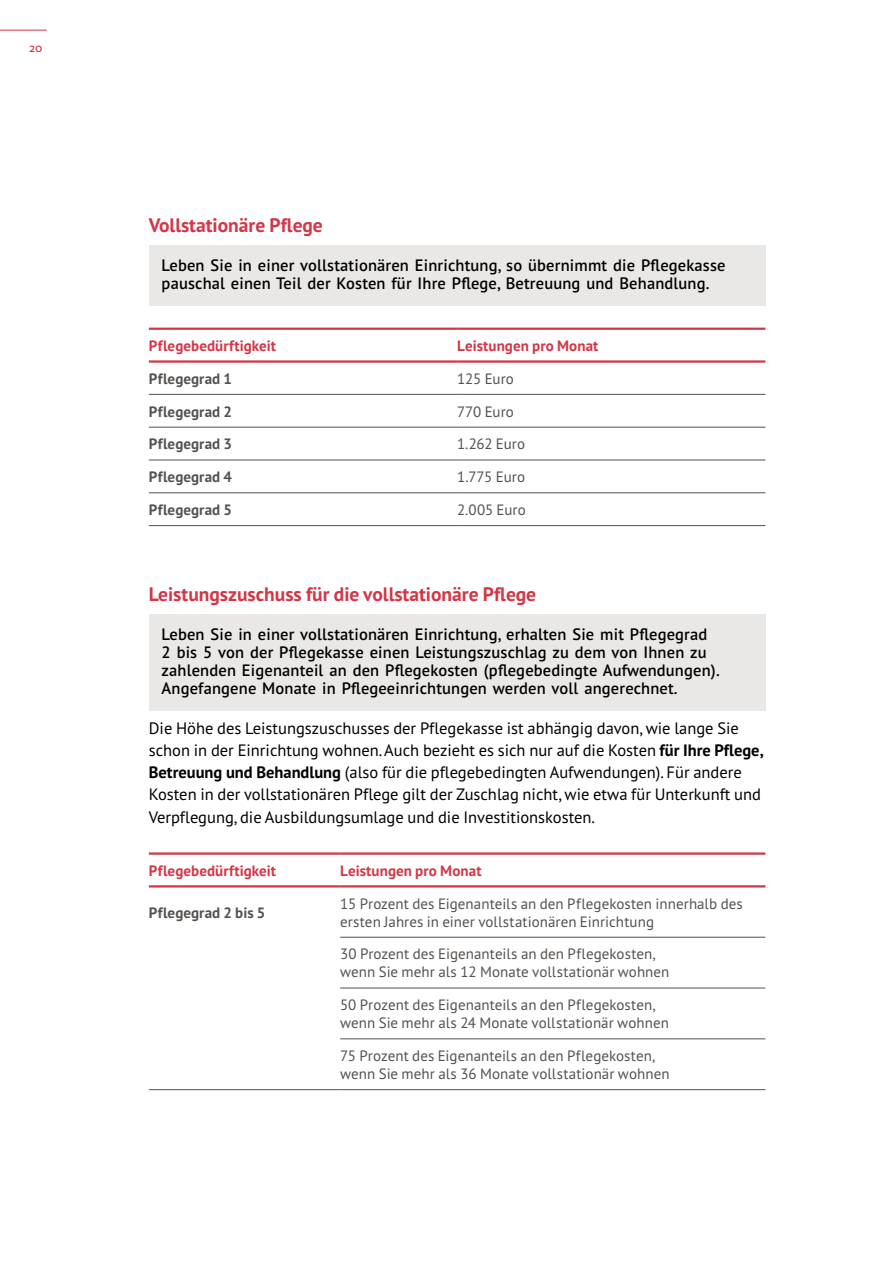
<style>
.page{position:relative;width:893px;height:1263px;background:#fff}
.page>*{position:absolute;margin:0;border:0;box-sizing:border-box;transform-origin:0 0}
.t1{font:700 19.5px "PT Sans Pro";color:#d33646}
.t2{font:600 16.5px/18px "PT Sans Pro";letter-spacing:.01em;color:#000}
.t3{font:16.5px/22.2px "PT Sans Pro";color:#000}
.t4{font:15px/18px "PT Sans Pro";letter-spacing:.005em;color:#55514e}
.t5{font:700 15px "PT Sans Pro";letter-spacing:.005em;color:#d33646}
.t6{font:700 15px "PT Sans Pro";letter-spacing:.005em;color:#55514e}
.t7{font:600 12px "PT Sans Pro";color:#d33646}
.s1{font-weight:700}
</style>
<div class="page">
<div style="left:149px;top:246px;width:616px;height:60px;background:#e9e8e7"></div>
<div style="left:149px;top:615px;width:616px;height:96px;background:#e9e8e7"></div>
<hr style="left:0;top:30px;width:47px;height:1px;background:#d33646">
<hr style="left:149px;top:885px;width:191px;height:2px;background:#d33646">
<hr style="left:340px;top:885px;width:425px;height:2px;background:#d33646">
<hr style="left:149px;top:852px;width:191px;height:3px;background:#d33646">
<hr style="left:340px;top:852px;width:425px;height:3px;background:#d33646">
<hr style="left:149px;top:1089px;width:191px;height:1px;background:#55514e">
<hr style="left:340px;top:1089px;width:425px;height:1px;background:#55514e">
<hr style="left:340px;top:1038px;width:425px;height:1px;background:#55514e">
<hr style="left:340px;top:988px;width:425px;height:1px;background:#55514e">
<hr style="left:340px;top:937px;width:425px;height:1px;background:#55514e">
<hr style="left:149px;top:360px;width:308px;height:3px;background:#d33646">
<hr style="left:457px;top:360px;width:308px;height:3px;background:#d33646">
<hr style="left:149px;top:328px;width:308px;height:2px;background:#d33646">
<hr style="left:457px;top:328px;width:308px;height:2px;background:#d33646">
<hr style="left:149px;top:525px;width:308px;height:1px;background:#55514e">
<hr style="left:457px;top:525px;width:308px;height:1px;background:#55514e">
<hr style="left:149px;top:492px;width:308px;height:1px;background:#55514e">
<hr style="left:457px;top:492px;width:308px;height:1px;background:#55514e">
<hr style="left:149px;top:460px;width:308px;height:1px;background:#55514e">
<hr style="left:457px;top:460px;width:308px;height:1px;background:#55514e">
<hr style="left:149px;top:427px;width:308px;height:1px;background:#55514e">
<hr style="left:457px;top:427px;width:308px;height:1px;background:#55514e">
<hr style="left:149px;top:394px;width:308px;height:1px;background:#55514e">
<hr style="left:457px;top:394px;width:308px;height:1px;background:#55514e">
<p class="t7" style="left:29px;top:40px;width:15px">20</p>
<h2 class="t1" style="left:149px;top:212px;width:176px">Vollstationäre Pflege</h2>
<p class="t2" style="left:162px;top:256px;width:565px">Leben Sie in einer vollstationären Einrichtung, so übernimmt die Pfegekasse pauschal einen Teil der Kosten für Ihre Pfege, Betreuung und Behandlung.</p>
<p class="t5" style="left:149px;top:336px;width:129px">Pflegebedürftigkeit</p>
<p class="t5" style="left:457px;top:336px;width:143px">Leistungen pro Monat</p>
<p class="t6" style="left:149px;top:369px;width:85px">Pflegegrad 1</p>
<p class="t4" style="left:457px;top:369px;width:58px">125 Euro</p>
<p class="t6" style="left:149px;top:401px;width:85px">Pflegegrad 2</p>
<p class="t4" style="left:457px;top:402px;width:58px">770 Euro</p>
<p class="t6" style="left:149px;top:434px;width:85px">Pflegegrad 3</p>
<p class="t4" style="left:457px;top:435px;width:70px">1.262 Euro</p>
<p class="t6" style="left:149px;top:467px;width:85px">Pflegegrad 4</p>
<p class="t4" style="left:457px;top:467px;width:69px">1.775 Euro</p>
<p class="t6" style="left:149px;top:500px;width:85px">Pflegegrad 5</p>
<p class="t4" style="left:457px;top:500px;width:70px">2.005 Euro</p>
<h2 class="t1" style="left:149px;top:581px;width:389px">Leistungszuschuss für die vollstationäre Pflege</h2>
<p class="t2" style="left:162px;top:625px;width:560px">Leben Sie in einer vollstationären Einrichtung, erhalten Sie mit Pfegegrad 2 bis 5 von der Pfegekasse einen Leistungszuschlag zu dem von Ihnen zu zahlenden Eigenanteil an den Pfegekosten (pfegebedingte Aufwendungen).<br>Angefangene Monate in Pfegeeinrichtungen werden voll angerechnet.</p>
<p class="t3" style="left:149px;top:716px;width:616px">Die Höhe des Leistungszuschusses der Pflegekasse ist abhängig davon, wie lange Sie schon in der Einrichtung wohnen.Auch bezieht es sich nur auf die Kosten <span class="s1">für Ihre Pflege, Betreuung und Behandlung</span> (also für die pflegebedingten Aufwendungen). Für andere Kosten in der vollstationären Pflege gilt der Zuschlag nicht, wie etwa für Unterkunft und Verpflegung, die Ausbildungsumlage und die Investitionskosten.</p>
<p class="t5" style="left:149px;top:861px;width:129px">Pflegebedürftigkeit</p>
<p class="t5" style="left:340px;top:861px;width:143px">Leistungen pro Monat</p>
<p class="t4" style="left:340px;top:894px;width:404px">15 Prozent des Eigenanteils an den Pflegekosten innerhalb des</p>
<p class="t6" style="left:149px;top:902px;width:118px">Pflegegrad 2 bis 5</p>
<p class="t4" style="left:340px;top:912px;width:315px">ersten Jahres in einer vollstationären Einrichtung</p>
<p class="t4" style="left:340px;top:945px;width:331px">30 Prozent des Eigenanteils an den Pflegekosten, wenn Sie mehr als 12 Monate vollstationär wohnen</p>
<p class="t4" style="left:340px;top:995px;width:330px">50 Prozent des Eigenanteils an den Pflegekosten, wenn Sie mehr als 24 Monate vollstationär wohnen</p>
<p class="t4" style="left:340px;top:1046px;width:331px">75 Prozent des Eigenanteils an den Pflegekosten, wenn Sie mehr als 36 Monate vollstationär wohnen</p>
</div>
